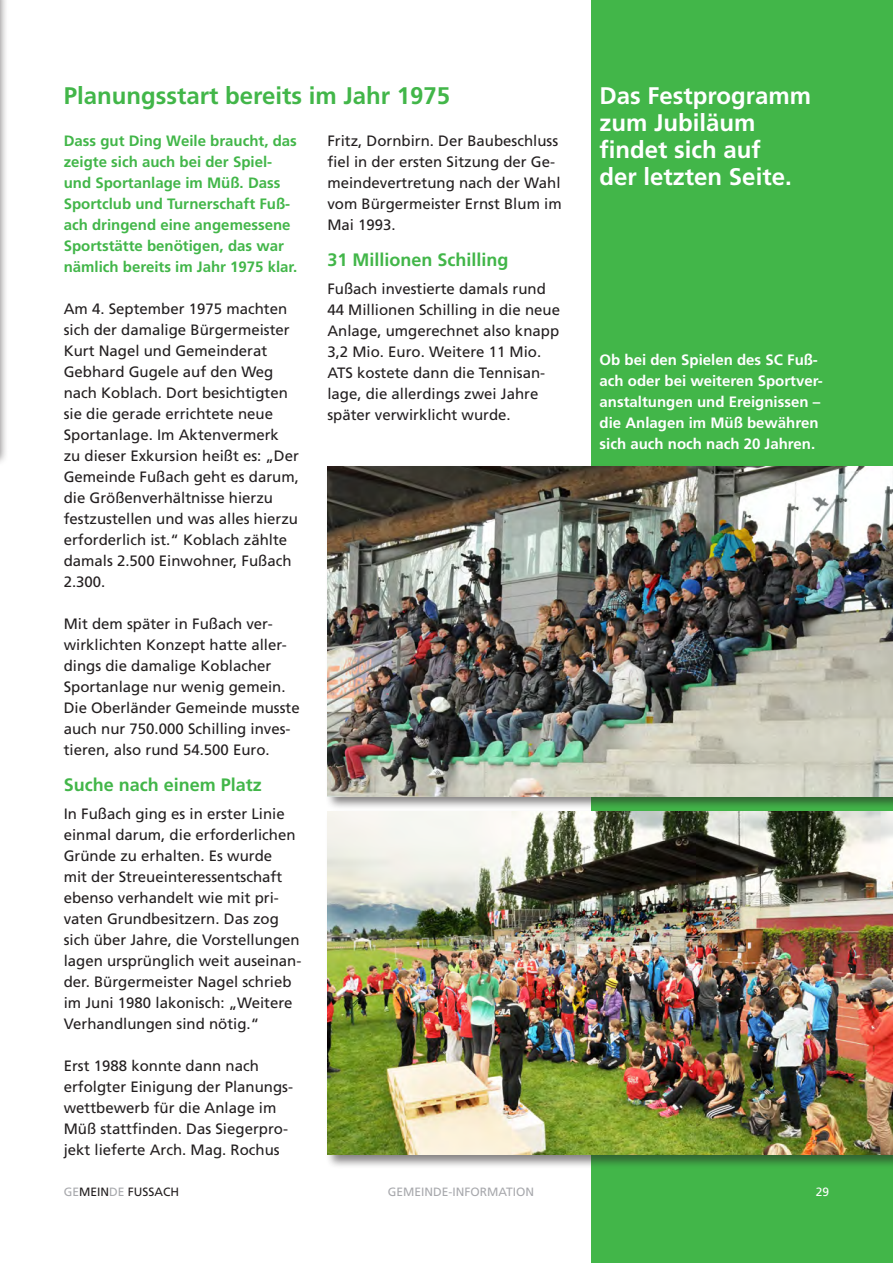
<style>
.page{position:relative;width:893px;height:1263px;background:#fff}
.page>*{position:absolute;margin:0;border:0;box-sizing:border-box;transform-origin:0 0}
.Titel_16_pkt{font:700 24px/27px "Frutiger";color:#fff}
.Titel_16_pkt-2{font:700 24px "Frutiger";color:#42b649}
.Zwiti{font:700 18px "Frutiger";color:#42b649}
.t1{font:15px/21px "Frutiger";color:#231f20}
.Vorspann{font:700 15px/21px "Frutiger";color:#42b649}
.hfett_weiß{font:700 15px/21px "Frutiger";color:#fff}
.BU{font:12px "Frutiger";color:#a8a9ad}
.BU-2{font:12px "Frutiger";color:#231f20}
.BU-3{font:12px "Frutiger";color:#fff}
.s1{color:#a8a9ad}
</style>
<div class="page">
<div style="left:591px;top:0;width:302px;height:1263px;background:#42b649"></div>
<div style="left:0;top:0;width:8px;height:466px;background:#231f20;opacity:.55"></div>
<img style="left:0;top:0;width:1px;height:452px">
<div style="left:325px;top:464px;width:568px;height:347px;background:#231f20;opacity:.55"></div>
<img style="left:327px;top:467px;width:566px;height:329px">
<div style="left:325px;top:809px;width:568px;height:360px;background:#231f20;opacity:.55"></div>
<img style="left:327px;top:812px;width:566px;height:343px">
<p class="Titel_16_pkt-2" style="left:64px;top:81px;width:388px">Planungsstart bereits im Jahr 1975</p>
<p class="t1" style="left:327px;top:130px;width:236px">Fritz, Dornbirn. Der Baubeschluss fiel in der ersten Sitzung der Ge&shy;meindevertretung nach der Wahl vom Bürgermeister Ernst Blum im<br>Mai 1993.</p>
<p class="Zwiti" style="left:327px;top:249px;width:183px">31 Millionen Schilling</p>
<p class="t1" style="left:327px;top:278px;width:234px">Fußach investierte damals rund<br>44 Millionen Schilling in die neue<br>Anlage, umgerechnet also knapp<br>3,2 Mio. Euro. Weitere 11 Mio.<br>ATS kostete dann die Tennisan&shy;lage, die allerdings zwei Jahre später verwirklicht wurde.</p>
<p class="Vorspann" style="left:64px;top:130px;width:235px">Dass gut Ding Weile braucht, das zeigte sich auch bei der Spiel&shy;und Sportanlage im Müß. Dass<br>Sportclub und Turnerschaft Fuß&shy;ach dringend eine angemessene<br>Sportstätte benötigen, das war nämlich bereits im Jahr 1975 klar.</p>
<p class="t1" style="left:64px;top:298px;width:237px">Am 4. September 1975 machten sich der damalige Bürgermeister<br>Kurt Nagel und Gemeinderat<br>Gebhard Gugele auf den Weg nach Koblach. Dort besichtigten sie die gerade errichtete neue<br>Sportanlage. Im Aktenvermerk zu dieser Exkursion heißt es: „Der<br>Gemeinde Fußach geht es darum, die Größenverhältnisse hierzu festzustellen und was alles hierzu erforderlich ist.“ Koblach zählte damals 2.500 Einwohner, Fußach<br>2.300.</p>
<p class="t1" style="left:64px;top:613px;width:237px">Mit dem später in Fußach ver&shy;wirklichten Konzept hatte aller&shy;dings die damalige Koblacher<br>Sportanlage nur wenig gemein.<br>Die Oberländer Gemeinde musste auch nur 750.000 Schilling inves&shy;tieren, also rund 54.500 Euro.</p>
<p class="Zwiti" style="left:64px;top:774px;width:200px">Suche nach einem Platz</p>
<p class="t1" style="left:64px;top:803px;width:239px">In Fußach ging es in erster Linie einmal darum, die erforderlichen<br>Gründe zu erhalten. Es wurde<br>mit der Streueinteressentschaft ebenso verhandelt wie mit pri&shy;vaten Grundbesitzern. Das zog sich über Jahre, die Vorstellungen lagen ursprünglich weit auseinan&shy;der. Bürgermeister Nagel schrieb im Juni 1980 lakonisch: „Weitere<br>Verhandlungen sind nötig.“</p>
<p class="t1" style="left:64px;top:1055px;width:231px">Erst 1988 konnte dann nach erfolgter Einigung der Planungs&shy;wettbewerb für die Anlage im<br>Müß stattfinden. Das Siegerpro&shy;jekt lieferte Arch. Mag. Rochus</p>
<p class="Titel_16_pkt" style="left:600px;top:82px;width:213px">Das Festprogramm zum Jubiläum</p>
<p class="Titel_16_pkt" style="left:600px;top:136px;width:163px">findet sich auf</p>
<p class="Titel_16_pkt" style="left:600px;top:163px;width:194px">der letzten Seite.</p>
<p class="hfett_weiß" style="left:600px;top:349px;width:225px">Ob bei den Spielen des SC Fuß&shy;ach oder bei weiteren Sportver&shy;anstaltungen und Ereignissen – die Anlagen im Müß bewähren sich auch noch nach 20 Jahren.</p>
<p class="BU-2" style="left:64px;top:1184px;width:117px"><span class="s1">GE</span>MEIN<span class="s1">DE</span> FUSSACH</p>
<p class="BU" style="left:388px;top:1184px;width:148px">GEMEINDE-INFORMATION</p>
<p class="BU-3" style="left:816px;top:1184px;width:15px">29</p>
</div>
